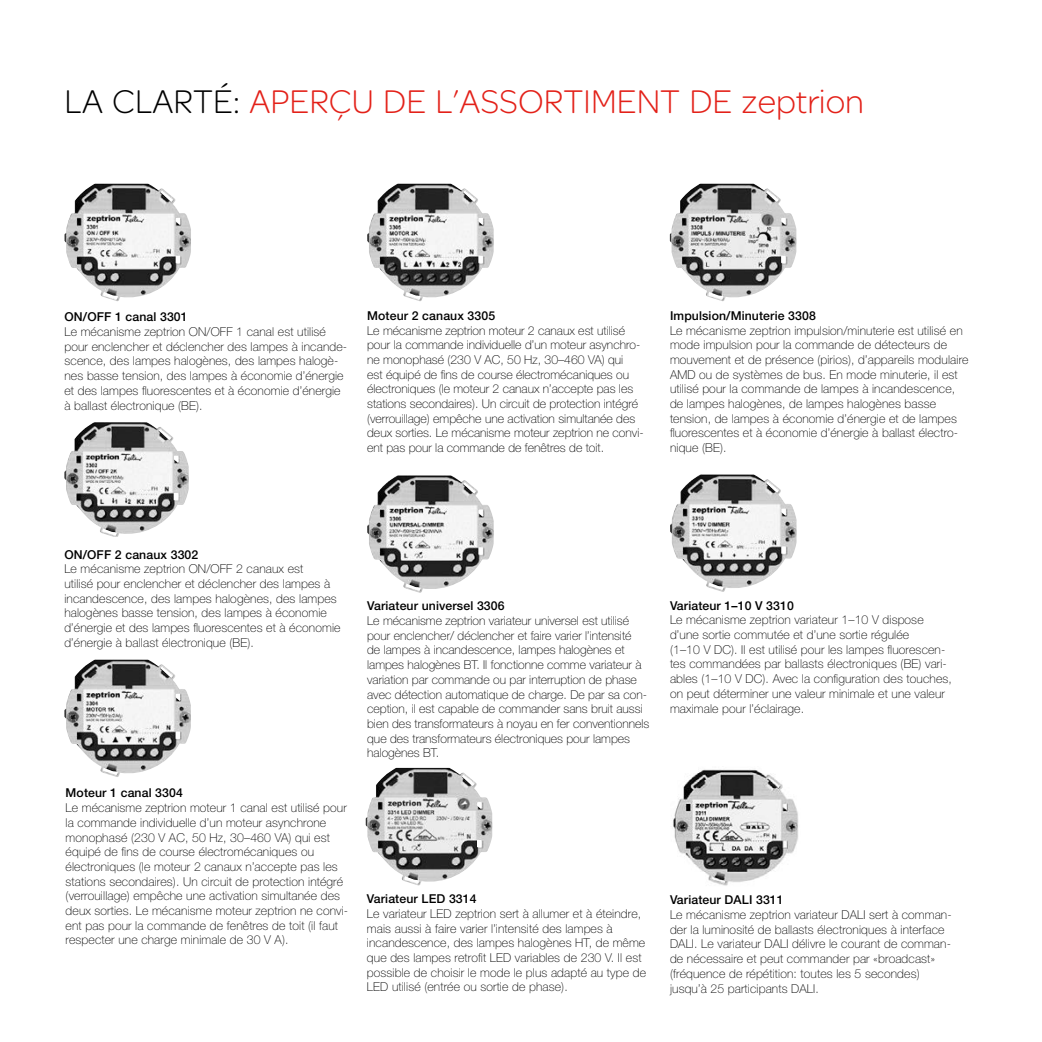
<style>
.page{position:relative;width:1042px;height:1042px;background:#fff}
.page>*{position:absolute;margin:0;border:0;box-sizing:border-box;transform-origin:0 0}
.t1{font:300 35px "SE Optimist";color:#e32119}
.t2{font:100 12.25px/14.7px "Helvetica Neue LT Pro";letter-spacing:.01em;color:#000}
.t3{font:500 12.25px "Helvetica Neue LT Pro";letter-spacing:.01em;color:#000}
.s1{color:#000}
</style>
<div class="page">
<img style="left:64px;top:184px;width:127px;height:117px">
<img style="left:64px;top:422px;width:125px;height:115px">
<img style="left:367px;top:184px;width:127px;height:117px">
<img style="left:64px;top:659px;width:127px;height:118px">
<img style="left:367px;top:475px;width:127px;height:118px">
<img style="left:670px;top:184px;width:126px;height:117px">
<img style="left:670px;top:474px;width:126px;height:118px">
<img style="left:673px;top:769px;width:126px;height:117px">
<img style="left:366px;top:768px;width:126px;height:117px">
<h1 class="t1" style="left:64px;top:82px;width:801px"><span class="s1">LA CLARTÉ:</span> APERÇU DE L’ASSORTIMENT DE zeptrion</h1>
<p class="t3" style="left:64px;top:310px;width:125px">ON/OFF 1 canal 3301</p>
<p class="t2" style="left:64px;top:324px;width:284px">Le mécanisme zeptrion ON/OFF 1 canal est utilisé pour enclencher et déclencher des lampes à incande&shy;scence, des lampes halogènes, des lampes halogè&shy;nes basse tension, des lampes à économie d’énergie et des lampes fluorescentes et à économie d’énergie à ballast électronique (BE).</p>
<p class="t3" style="left:367px;top:308px;width:130px">Moteur 2 canaux 3305</p>
<p class="t2" style="left:367px;top:323px;width:278px">Le mécanisme zeptrion moteur 2 canaux est utilisé pour la commande individuelle d’un moteur asynchro&shy;ne monophasé (230 V AC, 50 Hz, 30–460 VA) qui<br>est équipé de fins de course électromécaniques ou électroniques (le moteur 2 canaux n’accepte pas les stations secondaires). Un circuit de protection intégré (verrouillage) empêche une activation simultanée des deux sorties. Le mécanisme moteur zeptrion ne convi&shy;ent pas pour la commande de fenêtres de toit.</p>
<p class="t3" style="left:670px;top:308px;width:147px">Impulsion/Minuterie 3308</p>
<p class="t2" style="left:670px;top:323px;width:300px">Le mécanisme zeptrion impulsion/minuterie est utilisé en mode impulsion pour la commande de détecteurs de mouvement et de présence (pirios), d’appareils modulaire AMD ou de systèmes de bus. En mode minuterie, il est utilisé pour la commande de lampes à incandescence, de lampes halogènes, de lampes halogènes basse tension, de lampes à économie d’énergie et de lampes fluorescentes et à économie d’énergie à ballast électro&shy;nique (BE).</p>
<p class="t3" style="left:64px;top:547px;width:135px">ON/OFF 2 canaux 3302</p>
<p class="t2" style="left:64px;top:561px;width:278px">Le mécanisme zeptrion ON/OFF 2 canaux est<br>utilisé pour enclencher et déclencher des lampes à incandescence, des lampes halogènes, des lampes halogènes basse tension, des lampes à économie d’énergie et des lampes fluorescentes et à économie d’énergie à ballast électronique (BE).</p>
<p class="t3" style="left:66px;top:786px;width:119px">Moteur 1 canal 3304</p>
<p class="t2" style="left:66px;top:800px;width:284px">Le mécanisme zeptrion moteur 1 canal est utilisé pour la commande individuelle d’un moteur asynchrone monophasé (230 V AC, 50 Hz, 30–460 VA) qui est équipé de fins de course électromécaniques ou électroniques (le moteur 2 canaux n’accepte pas les stations secondaires). Un circuit de protection intégré (verrouillage) empêche une activation simultanée des deux sorties. Le mécanisme moteur zeptrion ne convi&shy;ent pas pour la commande de fenêtres de toit (il faut respecter une charge minimale de 30 V A).</p>
<p class="t3" style="left:367px;top:598px;width:139px">Variateur universel 3306</p>
<p class="t2" style="left:367px;top:613px;width:284px">Le mécanisme zeptrion variateur universel est utilisé pour enclencher/ déclencher et faire varier l’intensité<br>de lampes à incandescence, lampes halogènes et lampes halogènes BT. Il fonctionne comme variateur à variation par commande ou par interruption de phase avec détection automatique de charge. De par sa con&shy;ception, il est capable de commander sans bruit aussi bien des transformateurs à noyau en fer conventionnels que des transformateurs électroniques pour lampes halogènes BT.</p>
<p class="t3" style="left:367px;top:891px;width:111px">Variateur LED 3314</p>
<p class="t2" style="left:367px;top:906px;width:281px">Le variateur LED zeptrion sert à allumer et à éteindre, mais aussi à faire varier l’intensité des lampes à incandescence, des lampes halogènes HT, de même que des lampes retrofit LED variables de 230 V. Il est possible de choisir le mode le plus adapté au type de LED utilisé (entrée ou sortie de phase).</p>
<p class="t3" style="left:670px;top:598px;width:125px">Variateur 1–10 V 3310</p>
<p class="t2" style="left:670px;top:612px;width:283px">Le mécanisme zeptrion variateur 1–10 V dispose d’une sortie commutée et d’une sortie régulée<br>(1–10 V DC). Il est utilisé pour les lampes fluorescen&shy;tes commandées par ballasts électroniques (BE) vari&shy;ables (1–10 V DC). Avec la configuration des touches, on peut déterminer une valeur minimale et une valeur maximale pour l’éclairage.</p>
<p class="t3" style="left:670px;top:892px;width:115px">Variateur DALI 3311</p>
<p class="t2" style="left:670px;top:907px;width:283px">Le mécanisme zeptrion variateur DALI sert à comman&shy;der la luminosité de ballasts électroniques à interface DALI. Le variateur DALI délivre le courant de comman&shy;de nécessaire et peut commander par «broadcast» (fréquence de répétition: toutes les 5 secondes) jusqu’à 25 participants DALI.</p>
</div>
